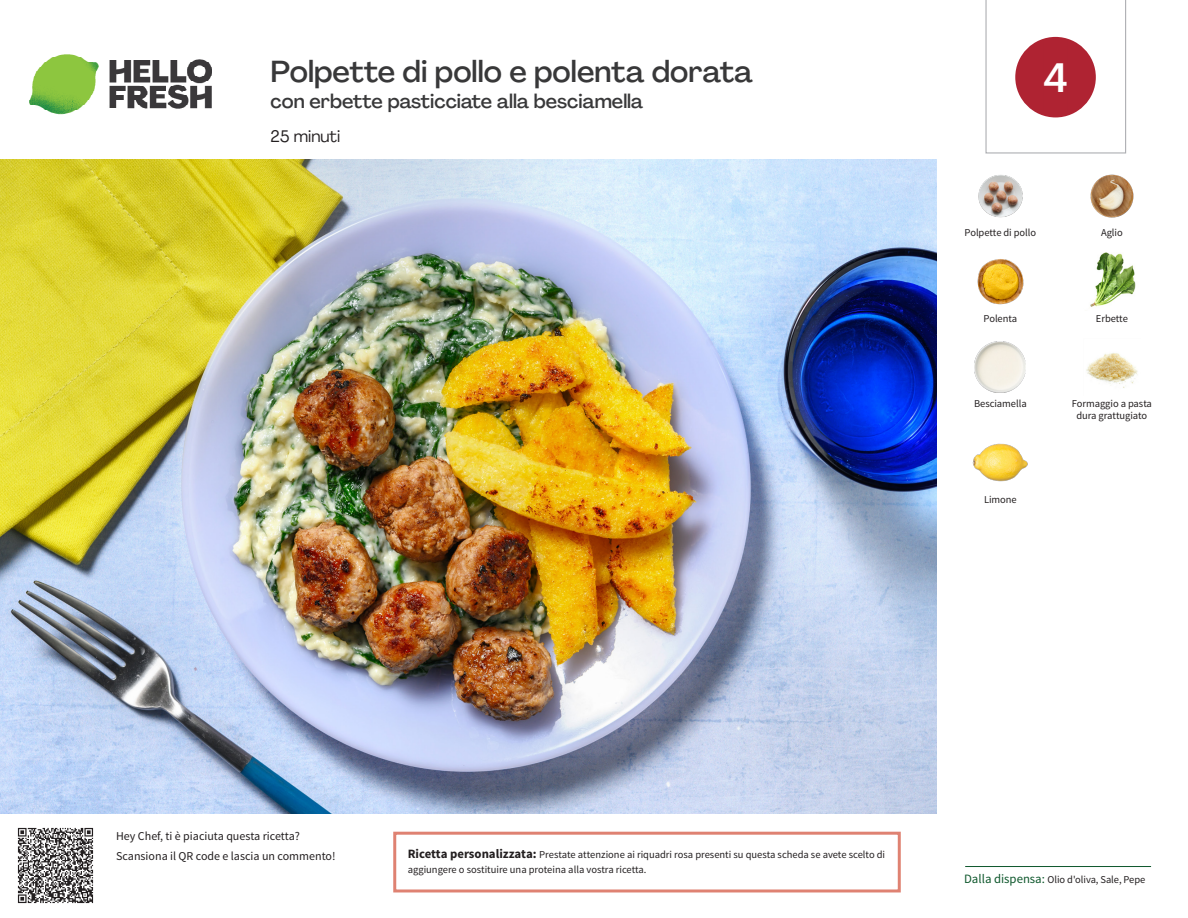
<style>
.page{position:relative;width:1188px;height:918px;background:#fff}
.page>*{position:absolute;margin:0;border:0;box-sizing:border-box;transform-origin:0 0}
._24_Recipe_Nr_Bag{font:500 40.5px "Agrandir";color:#fff}
._15_Titel_UK{font:500 30px "Agrandir";color:#383839}
._15_Titel_UK-2{font:500 19.5px "Agrandir";color:#383839}
._02_Box_Type{font:16.5px "Agrandir";color:#231f20}
._06_Before_Start{font:12px "Source Sans Pro";color:#231f20}
.STEP_Text_IT{font:10.5px/15px "Source Sans Pro";color:#231f20}
._18_FRONT_ingredients_UK{font:10.5px/12px "Source Sans Pro";letter-spacing:-.005em;color:#231f20;text-align:center}
.t1{font:10.5px "Source Sans Variable";letter-spacing:-.005em;color:#231f20}
.s1{font-weight:700;font-size:12.75px}
.s2{font-family:"Source Sans Pro";font-size:12.75px;color:#0e572c}
</style>
<div class="page">
<img style="left:30px;top:54px;width:181px;height:61px">
<hr style="left:965px;top:866px;width:186px;height:1px;background:#0e572c">
<img style="left:0;top:159px;width:936px;height:655px">
<img style="left:1090px;top:174px;width:44px;height:44px">
<img style="left:978px;top:175px;width:45px;height:43px">
<img style="left:1090px;top:253px;width:46px;height:54px">
<img style="left:977px;top:259px;width:47px;height:46px">
<img style="left:1086px;top:353px;width:52px;height:35px">
<img style="left:975px;top:342px;width:51px;height:51px">
<img style="left:972px;top:443px;width:56px;height:39px">
<img style="left:17px;top:827px;width:77px;height:77px">
<div style="left:393px;top:832px;width:508px;height:60px;border:3px solid #df8272"></div>
<svg style="left:985px;top:0;width:141px;height:154px"></svg>
<p class="_15_Titel_UK" style="left:271px;top:53px;width:484px">Polpette di pollo e polenta dorata</p>
<p class="_15_Titel_UK-2" style="left:271px;top:89px;width:374px">con erbette pasticciate alla besciamella</p>
<p class="_02_Box_Type" style="left:271px;top:126px;width:71px">25 minuti</p>
<p class="_24_Recipe_Nr_Bag" style="left:1044px;top:53px;width:26px">4</p>
<p class="_18_FRONT_ingredients_UK" style="left:965px;top:227px;width:73px">Polpette di pollo</p>
<p class="_18_FRONT_ingredients_UK" style="left:1101px;top:227px;width:23px">Aglio</p>
<p class="_18_FRONT_ingredients_UK" style="left:984px;top:312px;width:35px">Polenta</p>
<p class="_18_FRONT_ingredients_UK" style="left:1096px;top:312px;width:33px">Erbette</p>
<p class="_18_FRONT_ingredients_UK" style="left:974px;top:398px;width:54px">Besciamella</p>
<p class="_18_FRONT_ingredients_UK" style="left:984px;top:494px;width:34px">Limone</p>
<p class="_18_FRONT_ingredients_UK" style="left:1072px;top:398px;width:82px">Formaggio a pasta dura grattugiato</p>
<p class="_06_Before_Start" style="left:116px;top:829px;width:185px">Hey Chef, ti è piaciuta questa ricetta?</p>
<p class="_06_Before_Start" style="left:116px;top:848px;width:221px">Scansiona il QR code e lascia un commento!</p>
<p class="STEP_Text_IT" style="left:408px;top:847px;width:479px"><span class="s1">Ricetta personalizzata:</span> Prestate attenzione ai riquadri rosa presenti su questa scheda se avete scelto di aggiungere o sostituire una proteina alla vostra ricetta.</p>
<p class="t1" style="left:964px;top:873px;width:183px"><span class="s2">Dalla dispensa:</span> Olio d'oliva, Sale, Pepe</p>
</div>
